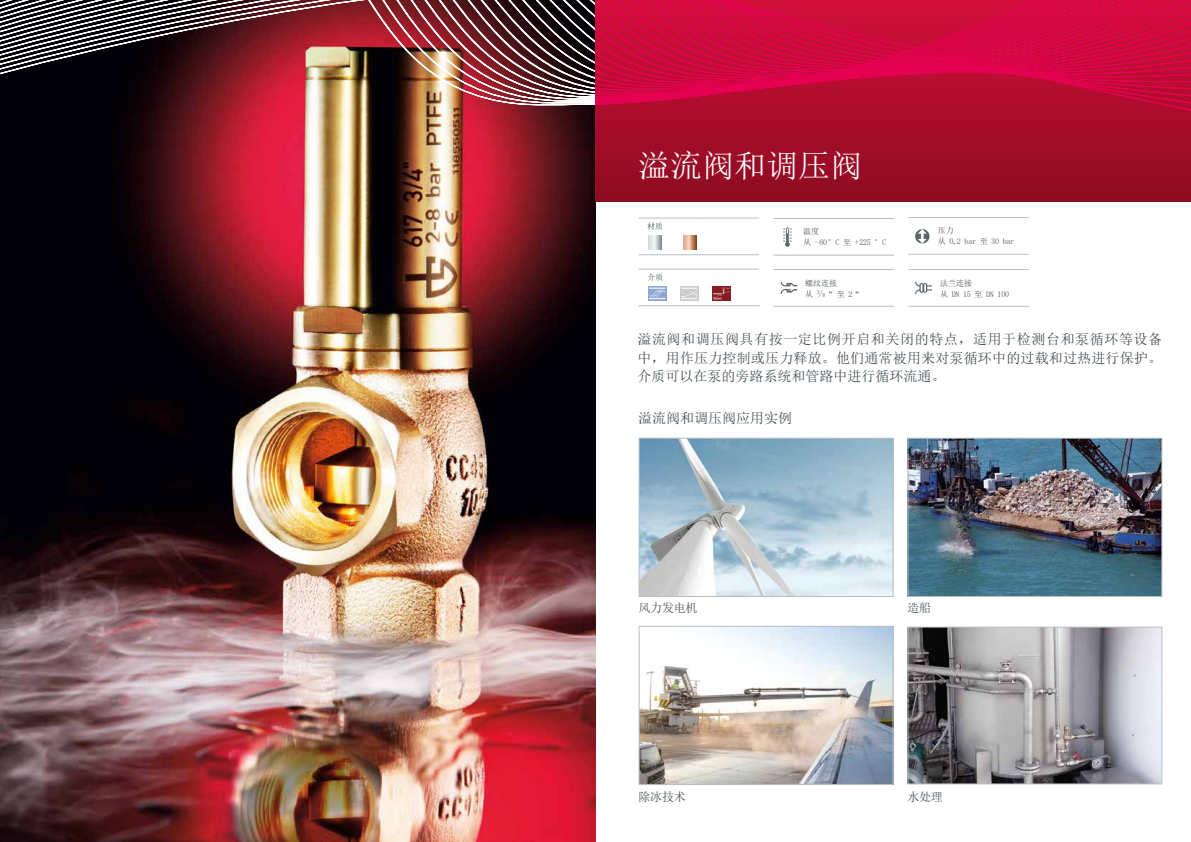
<style>
.page{position:relative;width:1191px;height:842px;background:#fff}
.page>*{position:absolute;margin:0;border:0;box-sizing:border-box;transform-origin:0 0}
.t1{font:32px "Sim Sun";color:#fff}
.t2{font:14px/18.8px "Sim Sun";color:#3b464b;text-align:justify}
.t3{font:12px "Sim Sun";letter-spacing:-.025em;color:#3b464b}
.t4{font:8px/11px "Sim Sun";letter-spacing:-.025em;color:#3b464b}
.s1{font-size:8.8px}
.s2{font-size:5.5px}
</style>
<div class="page">
<img style="left:0;top:133px;width:595px;height:709px">
<img style="left:0;top:0;width:595px;height:133px">
<div style="left:595px;top:0;width:596px;height:201px;background:#980c25"></div>
<svg style="left:595px;top:0;width:596px;height:140px;background:#c20a38"></svg>
<svg style="left:915px;top:229px;width:14px;height:14px"></svg>
<hr style="left:638px;top:254px;width:121px;height:1px;background:#b6c0c6">
<hr style="left:638px;top:218px;width:121px;height:1px;background:#b6c0c6">
<hr style="left:638px;top:305px;width:121px;height:1px;background:#b6c0c6">
<hr style="left:638px;top:269px;width:121px;height:1px;background:#b6c0c6">
<svg style="left:783px;top:227px;width:9px;height:20px"></svg>
<hr style="left:773px;top:255px;width:121px;height:1px;background:#b6c0c6">
<hr style="left:773px;top:218px;width:121px;height:1px;background:#b6c0c6">
<hr style="left:908px;top:254px;width:120px;height:1px;background:#b6c0c6">
<hr style="left:908px;top:217px;width:120px;height:1px;background:#b6c0c6">
<div style="left:647px;top:286px;width:19px;height:14px;background:#8da6d6"></div>
<svg style="left:649px;top:287px;width:16px;height:12px"></svg>
<div style="left:680px;top:286px;width:18px;height:14px;background:#cacace"></div>
<svg style="left:681px;top:287px;width:16px;height:12px"></svg>
<svg style="left:648px;top:235px;width:13px;height:14px"></svg>
<svg style="left:683px;top:235px;width:13px;height:14px"></svg>
<img style="left:641px;top:628px;width:250px;height:155px">
<div style="left:639px;top:626px;width:254px;height:159px;border:1px solid #b6c0c6"></div>
<img style="left:909px;top:440px;width:251px;height:155px">
<div style="left:907px;top:438px;width:255px;height:159px;border:1px solid #b6c0c6"></div>
<img style="left:641px;top:440px;width:250px;height:155px">
<div style="left:639px;top:438px;width:254px;height:159px;border:1px solid #b6c0c6"></div>
<img style="left:909px;top:629px;width:251px;height:153px">
<div style="left:907px;top:627px;width:255px;height:157px;border:1px solid #b6c0c6"></div>
<svg style="left:780px;top:282px;width:17px;height:12px"></svg>
<hr style="left:773px;top:306px;width:121px;height:1px;background:#b6c0c6">
<hr style="left:773px;top:269px;width:121px;height:1px;background:#b6c0c6">
<hr style="left:908px;top:306px;width:121px;height:1px;background:#b6c0c6">
<hr style="left:908px;top:269px;width:121px;height:1px;background:#b6c0c6">
<svg style="left:915px;top:282px;width:17px;height:12px"></svg>
<div style="left:712px;top:286px;width:19px;height:14px;background:#871b22"></div>
<svg style="left:713px;top:287px;width:17px;height:12px"></svg>
<h1 class="t1" style="left:638px;top:149px;width:225px">溢流阀和调压阀</h1>
<p class="t4" style="left:647px;top:221px;width:17px">材质</p>
<p class="t4" style="left:803px;top:225px;width:85px">温度<br>从 -60°C 至 +225 °C</p>
<p class="t4" style="left:937px;top:225px;width:78px">压力<br>从 0,2 bar 至 30 bar</p>
<p class="t4" style="left:647px;top:272px;width:17px">介质</p>
<p class="t4" style="left:805px;top:277px;width:57px">螺纹连接<br>从 <sup>3</sup><span class="s1">/</span><span class="s2">8</span>“ 至 2“</p>
<p class="t4" style="left:940px;top:277px;width:70px">法兰连接<br>从 DN 15 至 DN 100</p>
<p class="t2" style="left:637px;top:329px;width:526px">溢流阀和调压阀具有按一定比例开启和关闭的特点，适用于检测台和泵循环等设备中，用作压力控制或压力释放。他们通常被用来对泵循环中的过载和过热进行保护。介质可以在泵的旁路系统和管路中进行循环流通。</p>
<p class="t2" style="left:638px;top:408px;width:155px">溢流阀和调压阀应用实例</p>
<p class="t3" style="left:638px;top:602px;width:60px">风力发电机</p>
<p class="t3" style="left:907px;top:602px;width:25px">造船</p>
<p class="t3" style="left:638px;top:790px;width:49px">除冰技术</p>
<p class="t3" style="left:907px;top:790px;width:37px">水处理</p>
</div>
